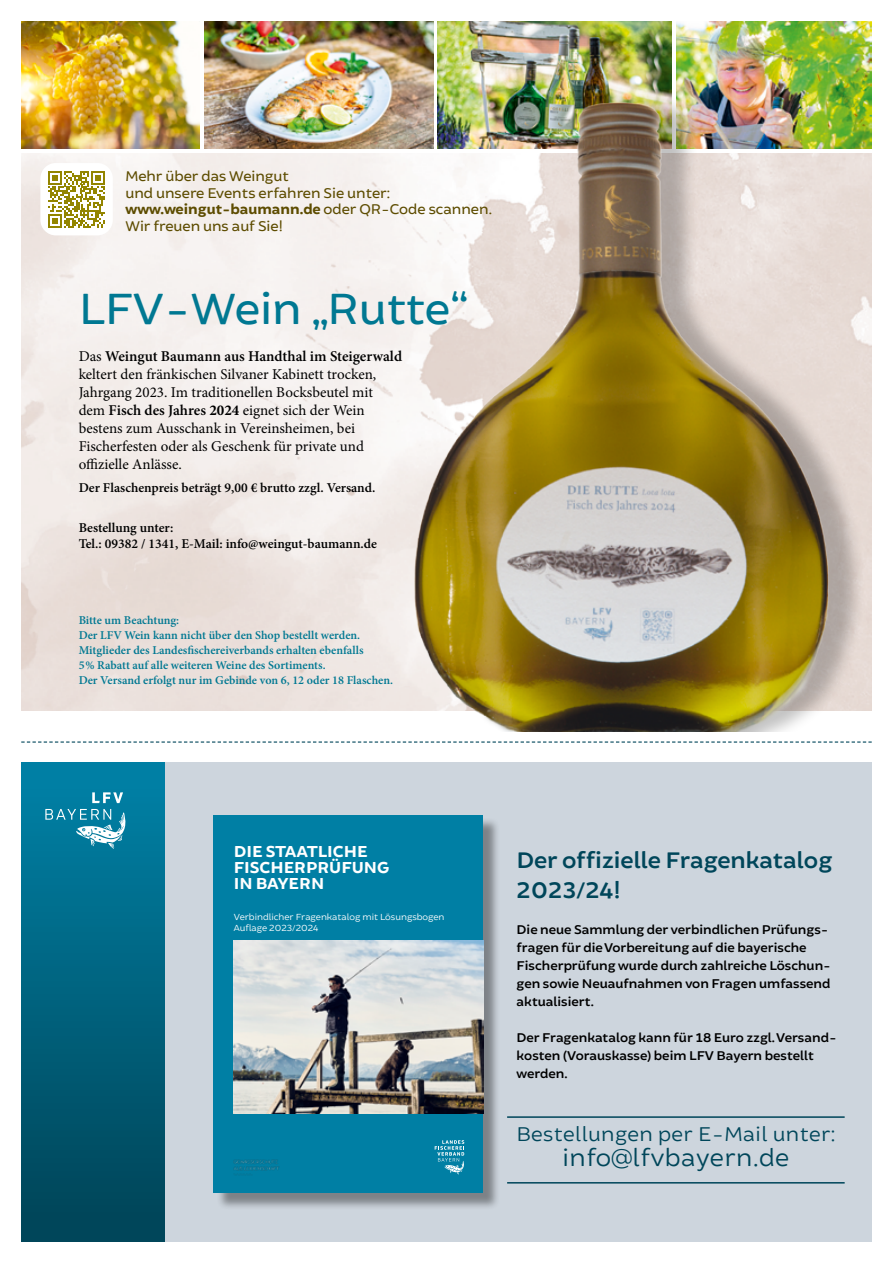
<style>
.page{position:relative;width:893px;height:1263px;background:#fff}
.page>*{position:absolute;margin:0;border:0;box-sizing:border-box;transform-origin:0 0}
.t1{font:46.5px "Brocha";color:#007892}
.t2{font:25.8px "Brocha";letter-spacing:.02em;color:#00465a}
.t3{font:600 24px/30px "Brocha";color:#00465a}
.t4{font:21.15px "Brocha";letter-spacing:.02em;color:#00465a}
.t5{font:700 16.95px/16px "Brocha";color:#fff}
.t6{font:15px/18px "Minion Pro";color:#000}
.t7{font:15px/16.5px "Brocha";color:#5d4c00}
.t8{font:600 13.5px/18px "Brocha";color:#000}
.t9{font:600 13.5px/16.2px "Minion Pro";color:#000}
.t10{font:600 12px/15px "Minion Pro";color:#007892}
.t11{font:9.45px/11.7px "Brocha";color:#fff}
.s1{font-weight:700}
.s2{font-weight:600}
</style>
<div class="page">
<div style="left:21px;top:763px;width:144px;height:479px;background:linear-gradient(to bottom,#0082a7,#004355)"></div>
<svg style="left:92px;top:792px;width:31px;height:11px"></svg>
<svg style="left:45px;top:809px;width:82px;height:40px;background:#3796b1"></svg>
<div style="left:165px;top:763px;width:707px;height:479px;background:#cdd5dd"></div>
<div style="left:216px;top:818px;width:283px;height:391px;background:#000;opacity:.39"></div>
<div style="left:214px;top:815px;width:269px;height:378px;background:#007fa4"></div>
<img style="left:234px;top:941px;width:249px;height:172px">
<svg style="left:435px;top:1140px;width:30px;height:35px"></svg>
<img style="left:233px;top:1159px;width:46px;height:12px">
<hr style="left:507px;top:1116px;width:338px;height:2px;background:#00465a">
<hr style="left:507px;top:1182px;width:338px;height:1px;background:#00465a">
<img style="left:204px;top:21px;width:230px;height:128px">
<img style="left:21px;top:21px;width:179px;height:128px">
<img style="left:676px;top:21px;width:196px;height:57px">
<svg style="left:48px;top:171px;width:57px;height:57px"></svg>
<img style="left:438px;top:21px;width:234px;height:57px">
<img style="left:379px;top:78px;width:493px;height:653px">
<svg style="left:21px;top:741px;width:851px;height:2px"></svg>
<p class="t7" style="left:125px;top:168px;width:368px">Mehr über das Weingut<br>und unsere Events erfahren Sie unter: <span class="s1">www.weingut-baumann.de</span> oder QR-Code scannen.<br>Wir freuen uns auf Sie!</p>
<h1 class="t1" style="left:79px;top:281px;width:392px">LFV-Wein „„Rutte“</h1>
<p class="t6" style="left:79px;top:348px;width:325px">Das <span class="s2">Weingut Baumann aus Handthal im Steigerwald </span>keltert den fränkischen Silvaner Kabinett trocken, Jahrgang 2023. Im traditionellen Bocksbeutel mit dem <span class="s2">Fisch des Jahres</span> <span class="s1">2024</span> eignet sich der Wein bestens zum Ausschank in Vereinsheimen, bei Fischerfesten oder als Geschenk für private und offizielle Anlässe.</p>
<p class="t9" style="left:79px;top:479px;width:298px">Der Flaschenpreis beträgt 9,00 € brutto zzgl. Versand.</p>
<p class="t9" style="left:79px;top:519px;width:300px">Bestellung unter:<br>Tel.: 09382 / 1341, E-Mail: info@weingut-baumann.de</p>
<p class="t10" style="left:79px;top:613px;width:316px">Bitte um Beachtung:<br>Der LFV Wein kann nicht über den Shop bestellt werden.<br>Mitglieder des Landesfischereiverbands erhalten ebenfalls<br>5% Rabatt auf alle weiteren Weine des Sortiments.<br>Der Versand erfolgt nur im Gebinde von 6, 12 oder 18 Flaschen.</p>
<p class="t5" style="left:234px;top:844px;width:157px">DIE STAATLICHE<br>FISCHERPRÜFUNG<br>IN BAYERN</p>
<p class="t11" style="left:234px;top:911px;width:212px">Verbindlicher Fragenkatalog mit Lösungsbogen<br>Auflage 2023/2024</p>
<h3 class="t3" style="left:517px;top:846px;width:317px">Der offizielle Fragenkatalog<br>2023/24!</h3>
<p class="t8" style="left:517px;top:921px;width:316px">Die neue Sammlung der verbindlichen Prüfungs&shy;fragen für die Vorbereitung auf die bayerische Fischerprüfung wurde durch zahlreiche Löschun&shy;gen sowie Neuaufnahmen von Fragen umfassend aktualisiert.</p>
<p class="t8" style="left:517px;top:1029px;width:322px">Der Fragenkatalog kann für 18 Euro zzgl. Versand&shy;kosten (Vorauskasse) beim LFV Bayern bestellt werden.</p>
<h3 class="t4" style="left:516px;top:1121px;width:320px">Bestellungen per E-Mail unter:</h3>
<h2 class="t2" style="left:563px;top:1142px;width:228px">info@lfvbayern.de</h2>
</div>
